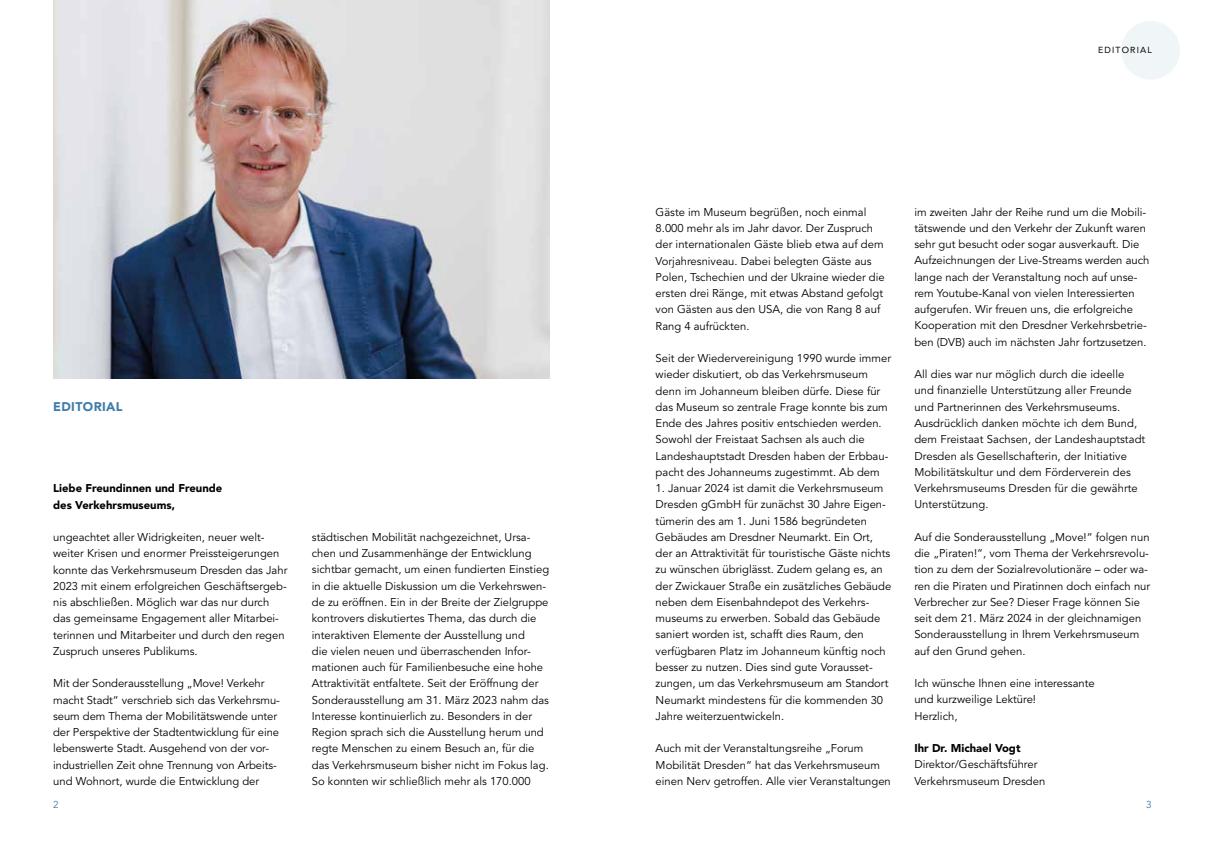
<style>
.page{position:relative;width:1205px;height:851px;background:#fff}
.page>*{position:absolute;margin:0;border:0;box-sizing:border-box;transform-origin:0 0}
.t1{font:900 12.5px "Avenir LT Std";letter-spacing:.03em;color:#3e7cab}
.t2{font:11.25px/16.2px "Avenir LT Std";color:#000}
.t3{font:900 11.25px/16.2px "Avenir LT Std";color:#000}
.t4{font:10px "Avenir LT Std";color:#3e7cab}
.t5{font:8.75px "Avenir LT Std";letter-spacing:.13em;color:#000}
</style>
<div class="page">
<div style="left:1121px;top:21px;width:59px;height:59px;background:#f0f5f7;border-radius:50%"></div>
<img style="left:53px;top:0;width:496px;height:378px">
<p class="t1" style="left:53px;top:399px;width:71px">EDITORIAL</p>
<p class="t3" style="left:53px;top:480px;width:171px">Liebe Freundinnen und Freunde des Verkehrsmuseums,</p>
<p class="t2" style="left:53px;top:529px;width:236px">ungeachtet aller Widrigkeiten, neuer welt&shy;weiter Krisen und enormer Preissteigerungen konnte das Verkehrsmuseum Dresden das Jahr 2023 mit einem erfolgreichen Geschäftsergeb&shy;nis abschließen. Möglich war das nur durch das gemeinsame Engagement aller Mitarbei&shy;terinnen und Mitarbeiter und durch den regen Zuspruch unseres Publikums.</p>
<p class="t2" style="left:53px;top:675px;width:228px">Mit der Sonderausstellung „Move! Verkehr macht Stadt“ verschrieb sich das Verkehrsmu&shy;seum dem Thema der Mobilitätswende unter der Perspektive der Stadtentwicklung für eine lebenswerte Stadt. Ausgehend von der vor&shy;industriellen Zeit ohne Trennung von Arbeits&shy;und Wohnort, wurde die Entwicklung der</p>
<p class="t2" style="left:312px;top:529px;width:239px">städtischen Mobilität nachgezeichnet, Ursa&shy;chen und Zusammenhänge der Entwicklung sichtbar gemacht, um einen fundierten Einstieg in die aktuelle Diskussion um die Verkehrswen&shy;de zu eröffnen. Ein in der Breite der Zielgruppe kontrovers diskutiertes Thema, das durch die interaktiven Elemente der Ausstellung und<br>die vielen neuen und überraschenden Infor&shy;mationen auch für Familienbesuche eine hohe Attraktivität entfaltete. Seit der Eröffnung der Sonderausstellung am 31. März 2023 nahm das Interesse kontinuierlich zu. Besonders in der Region sprach sich die Ausstellung herum und regte Menschen zu einem Besuch an, für die das Verkehrsmuseum bisher nicht im Fokus lag.<br>So konnten wir schließlich mehr als 170.000</p>
<p class="t5" style="left:1098px;top:45px;width:55px">EDITORIAL</p>
<p class="t2" style="left:656px;top:204px;width:230px">Gäste im Museum begrüßen, noch einmal 8.000 mehr als im Jahr davor. Der Zuspruch der internationalen Gäste blieb etwa auf dem Vorjahresniveau. Dabei belegten Gäste aus Polen, Tschechien und der Ukraine wieder die ersten drei Ränge, mit etwas Abstand gefolgt von Gästen aus den USA, die von Rang 8 auf Rang 4 aufrückten.</p>
<p class="t2" style="left:656px;top:350px;width:237px">Seit der Wiedervereinigung 1990 wurde immer wieder diskutiert, ob das Verkehrsmuseum denn im Johanneum bleiben dürfe. Diese für das Museum so zentrale Frage konnte bis zum Ende des Jahres positiv entschieden werden.<br>Sowohl der Freistaat Sachsen als auch die Landeshauptstadt Dresden haben der Erbbau&shy;pacht des Johanneums zugestimmt. Ab dem</p>
<p class="t2" style="left:656px;top:480px;width:237px">1. Januar 2024 ist damit die Verkehrsmuseum Dresden gGmbH für zunächst 30 Jahre Eigen&shy;tümerin des am 1. Juni 1586 begründeten Gebäudes am Dresdner Neumarkt. Ein Ort, der an Attraktivität für touristische Gäste nichts zu wünschen übriglässt. Zudem gelang es, an der Zwickauer Straße ein zusätzliches Gebäude neben dem Eisenbahndepot des Verkehrs&shy;museums zu erwerben. Sobald das Gebäude saniert worden ist, schafft dies Raum, den verfügbaren Platz im Johanneum künftig noch besser zu nutzen. Dies sind gute Vorausset&shy;zungen, um das Verkehrsmuseum am Standort Neumarkt mindestens für die kommenden 30<br>Jahre weiterzuentwickeln.</p>
<p class="t2" style="left:656px;top:740px;width:237px">Auch mit der Veranstaltungsreihe „Forum<br>Mobilität Dresden“ hat das Verkehrsmuseum einen Nerv getroffen. Alle vier Veranstaltungen</p>
<p class="t2" style="left:914px;top:204px;width:237px">im zweiten Jahr der Reihe rund um die Mobili&shy;tätswende und den Verkehr der Zukunft waren sehr gut besucht oder sogar ausverkauft. Die Aufzeichnungen der Live-Streams werden auch lange nach der Veranstaltung noch auf unse&shy;rem Youtube-Kanal von vielen Interessierten aufgerufen. Wir freuen uns, die erfolgreiche Kooperation mit den Dresdner Verkehrsbetrie&shy;ben (DVB) auch im nächsten Jahr fortzusetzen.</p>
<p class="t2" style="left:914px;top:366px;width:232px">All dies war nur möglich durch die ideelle und finanzielle Unterstützung aller Freunde und Partnerinnen des Verkehrsmuseums.<br>Ausdrücklich danken möchte ich dem Bund, dem Freistaat Sachsen, der Landeshauptstadt Dresden als Gesellschafterin, der Initiative Mobilitätskultur und dem Förderverein des Verkehrsmuseums Dresden für die gewährte Unterstützung.</p>
<p class="t2" style="left:914px;top:529px;width:237px">Auf die Sonderausstellung „Move!“ folgen nun die „Piraten!“, vom Thema der Verkehrsrevolu&shy;tion zu dem der Sozialrevolutionäre – oder wa&shy;ren die Piraten und Piratinnen doch einfach nur Verbrecher zur See? Dieser Frage können Sie seit dem 21. März 2024 in der gleichnamigen Sonderausstellung in Ihrem Verkehrsmuseum auf den Grund gehen.</p>
<p class="t2" style="left:914px;top:675px;width:182px">Ich wünsche Ihnen eine interessante und kurzweilige Lektüre!<br>Herzlich,</p>
<p class="t3" style="left:914px;top:740px;width:108px">Ihr Dr. Michael Vogt</p>
<p class="t2" style="left:914px;top:756px;width:132px">Direktor/Geschäftsführer<br>Verkehrsmuseum Dresden</p>
<p class="t4" style="left:53px;top:798px;width:7px">2</p>
<p class="t4" style="left:1146px;top:798px;width:7px">3</p>
</div>
